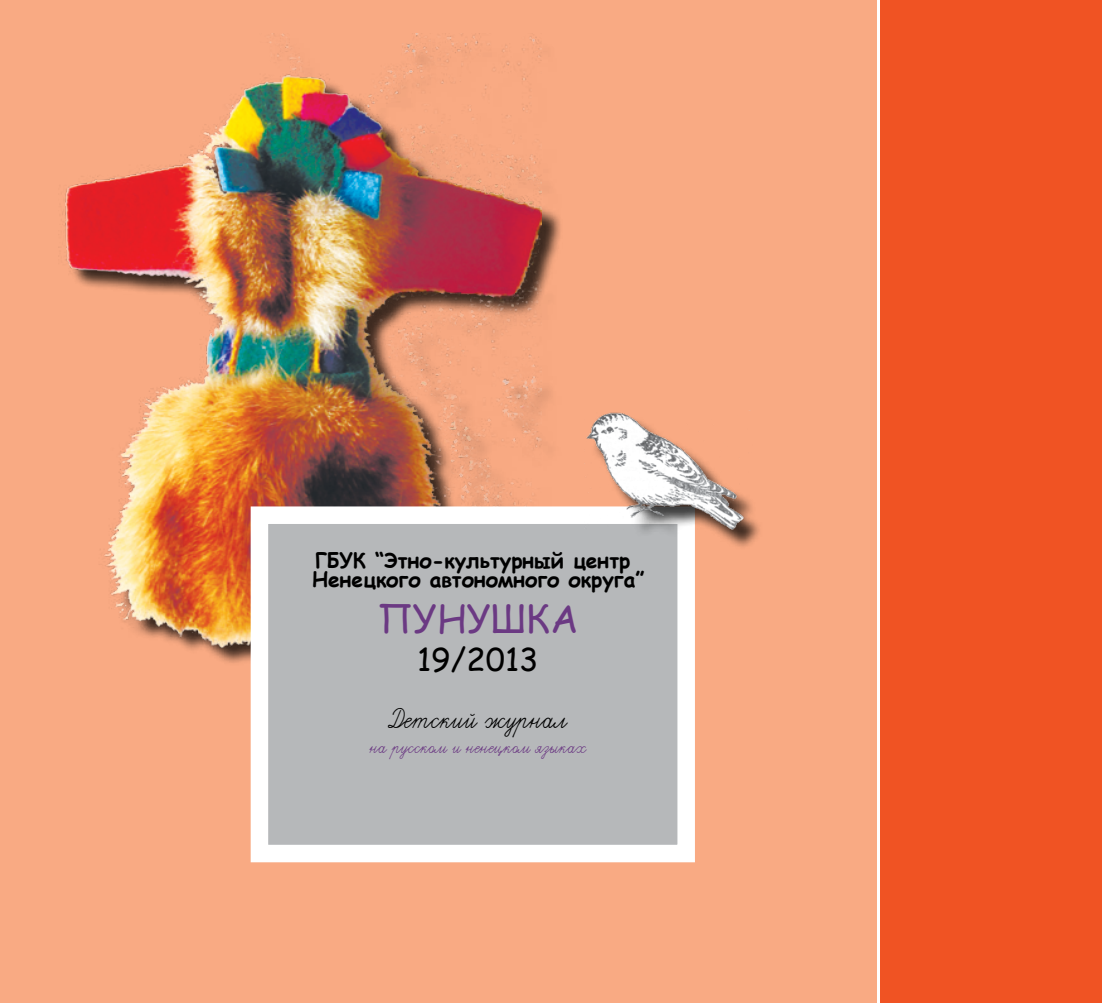
<style>
.page{position:relative;width:1102px;height:1003px;background:#fff}
.page>*{position:absolute;margin:0;border:0;box-sizing:border-box;transform-origin:0 0}
.t1{font:38.5px "Comic Sans MS";color:#6b3983}
.t2{font:31.5px "Propisi";color:#000}
.t3{font:31.5px "Comic Sans MS";color:#000}
.t4{font:21px "Propisi";color:#6b3983}
.t5{font:700 20.82px/19.2px "Comic Sans MS";color:#000}
</style>
<div class="page">
<div style="left:0;top:0;width:876px;height:1002px;background:#f9aa83"></div>
<div style="left:880px;top:0;width:221px;height:1002px;background:#f05323"></div>
<div style="left:69px;top:37px;width:493px;height:637px;background:#000;opacity:.75"></div>
<img style="left:58px;top:33px;width:483px;height:621px">
<div style="left:259px;top:515px;width:427px;height:338px;background:#b6b8ba"></div>
<div style="left:251px;top:506px;width:443px;height:355px;border:18px solid #fff"></div>
<div style="left:591px;top:416px;width:172px;height:134px;background:#000;opacity:.75"></div>
<img style="left:584px;top:410px;width:169px;height:119px">
<p class="t5" style="left:312px;top:549px;width:334px">ГБУК “Этно-культурный центр<br>Ненецкого автономного округа”</p>
<h1 class="t1" style="left:377px;top:590px;width:202px">ПУНУШКА</h1>
<h2 class="t3" style="left:417px;top:636px;width:123px">19/2013</h2>
<h2 class="t2" style="left:389px;top:699px;width:180px">Детский журнал</h2>
<p class="t4" style="left:370px;top:734px;width:218px">на русском и ненецком языках</p>
</div>
